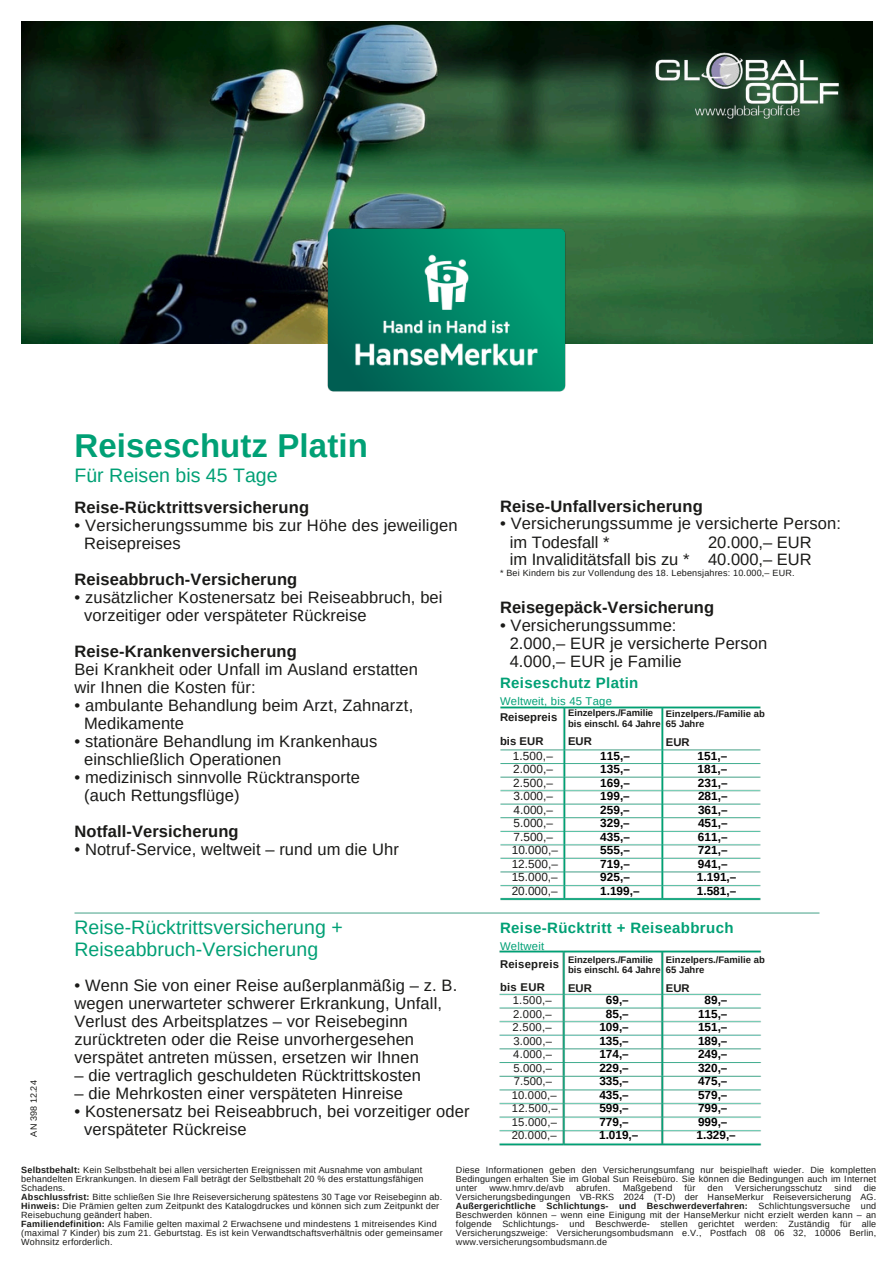
<style>
.page{position:relative;width:894px;height:1264px;background:#fff}
.page>*{position:absolute;margin:0;border:0;box-sizing:border-box;transform-origin:0 0}
.t1{font:700 33px "Arimo";letter-spacing:.005em;color:#00a075}
.t2{font:19.5px/22.5px "Arimo";letter-spacing:.005em;color:#00a075}
.t3{font:16.5px/18px "Arimo";letter-spacing:.005em;color:#1a1a18}
.t4{font:700 16.5px "Arimo";letter-spacing:.01em;color:#1a1a18}
.t5{font:700 15px "Arimo";letter-spacing:.025em;color:#00a075}
.t6{font:700 11.85px/13px "Arimo";color:#000}
.t7{font:11.85px/12.9px "Arimo";letter-spacing:.005em;color:#1a1a18}
.t8{font:11.25px/13.5px "Arimo";letter-spacing:.015em;color:#1a1a18}
.t9{font:700 11.25px/23.7px "Arimo";letter-spacing:.005em;color:#1a1a18}
.t10{font:11.25px "Arimo";letter-spacing:.02em;color:#00a075}
.t11{font:700 9.45px/10.2px "Arimo";color:#1a1a18}
.t12{font:9px/9px "Arimo";letter-spacing:.02em;color:#1a1a18;text-align:justify}
.s1{font-weight:700}
</style>
<div class="page">
<img style="left:21px;top:21px;width:851px;height:322px">
<img style="left:320px;top:222px;width:252px;height:170px">
<img style="left:499px;top:950px;width:263px;height:196px">
<img style="left:74px;top:706px;width:746px;height:208px">
<img style="left:648px;top:46px;width:197px;height:80px">
<p class="t12" style="left:29px;top:1136px;width:58px;rotate:-90deg">AN 398 12.24</p>
<h1 class="t1" style="left:74px;top:423px;width:295px">Reiseschutz Platin</h1>
<h2 class="t2" style="left:74px;top:464px;width:205px">Für Reisen bis 45 Tage</h2>
<h3 class="t4" style="left:74px;top:496px;width:236px">Reise-Rücktrittsversicherung</h3>
<h3 class="t3" style="left:84px;top:516px;width:375px;text-indent:-10px">• Versicherungssumme bis zur Höhe des jeweiligen<br>Reisepreises</h3>
<h3 class="t4" style="left:74px;top:568px;width:224px">Reiseabbruch-Versicherung</h3>
<h3 class="t3" style="left:84px;top:588px;width:360px;text-indent:-10px">• zusätzlicher Kostenersatz bei Reiseabbruch, bei vorzeitiger oder verspäteter Rückreise</h3>
<h3 class="t4" style="left:74px;top:640px;width:224px">Reise-Krankenversicherung</h3>
<h3 class="t3" style="left:74px;top:660px;width:345px">Bei Krankheit oder Unfall im Ausland erstatten wir Ihnen die Kosten für:</h3>
<h3 class="t3" style="left:84px;top:696px;width:330px;text-indent:-10px">• ambulante Behandlung beim Arzt, Zahnarzt,<br>Medikamente</h3>
<h3 class="t3" style="left:84px;top:732px;width:295px;text-indent:-10px">• stationäre Behandlung im Krankenhaus einschließlich Operationen</h3>
<h3 class="t3" style="left:84px;top:768px;width:277px;text-indent:-10px">• medizinisch sinnvolle Rücktransporte (auch Rettungsflüge)</h3>
<h3 class="t4" style="left:74px;top:820px;width:166px">Notfall-Versicherung</h3>
<h3 class="t3" style="left:74px;top:840px;width:326px">• Notruf-Service, weltweit – rund um die Uhr</h3>
<h2 class="t2" style="left:74px;top:915px;width:270px">Reise-Rücktrittsversicherung +<br>Reiseabbruch-Versicherung</h2>
<p class="t3" style="left:74px;top:976px;width:384px">• Wenn Sie von einer Reise außerplanmäßig – z. B. wegen unerwarteter schwerer Erkrankung, Unfall, Verlust des Arbeitsplatzes – vor Reisebeginn zurücktreten oder die Reise unvorhergesehen verspätet antreten müssen, ersetzen wir Ihnen</p>
<h3 class="t3" style="left:74px;top:1066px;width:348px">– die vertraglich geschuldeten Rücktrittskosten</h3>
<h3 class="t3" style="left:74px;top:1084px;width:330px">– die Mehrkosten einer verspäteten Hinreise</h3>
<h3 class="t3" style="left:84px;top:1102px;width:387px;text-indent:-10px">• Kostenersatz bei Reiseabbruch, bei vorzeitiger oder verspäteter Rückreise</h3>
<h3 class="t4" style="left:500px;top:495px;width:204px">Reise-Unfallversicherung</h3>
<h3 class="t3" style="left:509px;top:513px;width:333px;line-height:19px;text-indent:-10px">• Versicherungssumme je versicherte Person: im Todesfall *</h3>
<h3 class="t3" style="left:509px;top:550px;width:181px">im Invaliditätsfall bis zu *</h3>
<h3 class="t3" style="left:708px;top:534px;width:105px;line-height:16.8px">20.000,– EUR<br>40.000,– EUR</h3>
<p class="t12" style="left:500px;top:569px;width:296px">* Bei Kindern bis zur Vollendung des 18. Lebensjahres: 10.000,– EUR.</p>
<h3 class="t4" style="left:500px;top:595px;width:215px">Reisegepäck-Versicherung</h3>
<h3 class="t3" style="left:509px;top:616px;width:259px;text-indent:-10px">• Versicherungssumme:<br>2.000,– EUR je versicherte Person<br>4.000,– EUR je Familie</h3>
<h3 class="t5" style="left:500px;top:672px;width:140px">Reiseschutz Platin</h3>
<p class="t10" style="left:500px;top:694px;width:113px">Weltweit, bis 45 Tage</p>
<p class="t11" style="left:568px;top:708px;width:94px">Einzelpers./Familie bis einschl. 64 Jahre</p>
<p class="t9" style="left:568px;top:729px;width:25px">EUR</p>
<p class="t11" style="left:665px;top:708px;width:100px">Einzelpers./Familie ab<br>65 Jahre</p>
<p class="t9" style="left:665px;top:730px;width:25px">EUR</p>
<p class="t9" style="left:500px;top:704px;width:59px;line-height:24.3px">Reisepreis bis EUR</p>
<h3 class="t7" style="left:513px;top:749px;width:41px">1.500,–<br>2.000,–</h3>
<h3 class="t7" style="left:513px;top:776px;width:41px">2.500,–<br>3.000,–</h3>
<h3 class="t7" style="left:513px;top:803px;width:41px">4.000,–<br>5.000,–</h3>
<h3 class="t7" style="left:511px;top:830px;width:48px">7.500,–<br>10.000,–</h3>
<h3 class="t7" style="left:511px;top:857px;width:48px">12.500,–<br>15.000,–</h3>
<h3 class="t7" style="left:511px;top:884px;width:47px">20.000,–</h3>
<h3 class="t6" style="left:697px;top:749px;width:31px">151,–<br>181,–</h3>
<h3 class="t6" style="left:697px;top:776px;width:31px">231,–<br>281,–</h3>
<h3 class="t6" style="left:697px;top:803px;width:31px">361,–<br>451,–</h3>
<h3 class="t6" style="left:697px;top:830px;width:31px">611,–<br>721,–</h3>
<h3 class="t6" style="left:696px;top:857px;width:41px">941,–<br>1.191,–</h3>
<h3 class="t6" style="left:696px;top:885px;width:41px">1.581,–</h3>
<h3 class="t6" style="left:600px;top:749px;width:31px">115,–<br>135,–</h3>
<h3 class="t6" style="left:600px;top:776px;width:31px">169,–<br>199,–</h3>
<h3 class="t6" style="left:600px;top:803px;width:31px">259,–<br>329,–</h3>
<h3 class="t6" style="left:600px;top:830px;width:31px">435,–<br>555,–</h3>
<h3 class="t6" style="left:600px;top:857px;width:31px">719,–<br>925,–</h3>
<h3 class="t6" style="left:600px;top:885px;width:41px">1.199,–</h3>
<h3 class="t5" style="left:500px;top:917px;width:235px">Reise-Rücktritt + Reiseabbruch</h3>
<p class="t10" style="left:500px;top:938px;width:46px">Weltweit</p>
<p class="t9" style="left:500px;top:952px;width:61px">Reisepreis bis EUR</p>
<p class="t8" style="left:511px;top:993px;width:47px">1.500,–<br>2.000,–<br>2.500,–<br>3.000,–<br>4.000,–<br>5.000,–<br>7.500,–<br>10.000,–<br>12.500,–<br>15.000,–<br>20.000,–</p>
<p class="t11" style="left:568px;top:954px;width:94px">Einzelpers./Familie bis einschl. 64 Jahre</p>
<p class="t9" style="left:568px;top:976px;width:25px">EUR</p>
<p class="t11" style="left:665px;top:955px;width:100px">Einzelpers./Familie ab<br>65 Jahre</p>
<p class="t9" style="left:665px;top:976px;width:25px">EUR</p>
<h3 class="t6" style="left:605px;top:992px;width:24px;line-height:14.1px">69,–<br>85,–</h3>
<h3 class="t6" style="left:599px;top:1019px;width:31px;line-height:14.1px">109,–<br>135,–</h3>
<h3 class="t6" style="left:599px;top:1046px;width:31px;line-height:14.1px">174,–<br>229,–</h3>
<h3 class="t6" style="left:599px;top:1074px;width:31px;line-height:14.1px">335,–<br>435,–</h3>
<h3 class="t6" style="left:599px;top:1101px;width:31px;line-height:14.1px">599,–<br>779,–</h3>
<h3 class="t6" style="left:599px;top:1128px;width:41px">1.019,–</h3>
<h3 class="t6" style="left:697px;top:992px;width:31px;line-height:14.1px;text-align:center">89,–<br>115,–</h3>
<h3 class="t6" style="left:697px;top:1019px;width:31px;line-height:14.1px">151,–<br>189,–</h3>
<h3 class="t6" style="left:697px;top:1046px;width:31px;line-height:14.1px">249,–<br>320,–</h3>
<h3 class="t6" style="left:697px;top:1074px;width:31px;line-height:14.1px">475,–<br>579,–</h3>
<h3 class="t6" style="left:697px;top:1101px;width:31px;line-height:14.1px">799,–<br>999,–</h3>
<h3 class="t6" style="left:696px;top:1128px;width:41px">1.329,–</h3>
<p class="t12" style="left:21px;top:1165px;width:423px;text-align:left"><span class="s1">Selbstbehalt:</span> Kein Selbstbehalt bei allen versicherten Ereignissen mit Ausnahme von ambulant behandelten Erkrankungen. In diesem Fall beträgt der Selbstbehalt 20 % des erstattungsfähigen Schadens.<br><span class="s1">Abschlussfrist:</span> Bitte schließen Sie Ihre Reiseversicherung spätestens 30 Tage vor Reisebeginn ab.<br><span class="s1">Hinweis:</span> Die Prämien gelten zum Zeitpunkt des Katalogdruckes und können sich zum Zeitpunkt der Reisebuchung geändert haben.<br><span class="s1">Familiendefinition:</span> Als Familie gelten maximal 2 Erwachsene und mindestens 1 mitreisendes Kind (maximal 7 Kinder) bis zum 21. Geburtstag. Es ist kein Verwandtschaftsverhältnis oder gemeinsamer Wohnsitz erforderlich.</p>
<p class="t12" style="left:456px;top:1165px;width:422px">Diese Informationen geben den Versicherungsumfang nur beispielhaft wieder. Die kompletten Bedingungen erhalten Sie im Global Sun Reisebüro. Sie können die Bedingungen auch im Internet unter</p>
<p class="t12" style="left:456px;top:1183px;width:422px;text-indent:408px">die Versicherungsbedingungen VB-RKS 2024 (T-D) der HanseMerkur Reiseversicherung AG.<br><span class="s1">Außergerichtliche Schlichtungs- und Beschwerdeverfahren:</span> Schlichtungsversuche und Beschwerden können – wenn eine Einigung mit der HanseMerkur nicht erzielt werden kann – an folgende Schlichtungs- und Beschwerde- stellen gerichtet werden: Zuständig für alle Versicherungszweige: Versicherungsombudsmann e.V., Postfach 08 06 32, 10006 Berlin, www.versicherungsombudsmann.de</p>
<p class="t12" style="left:489px;top:1183px;width:76px">www.hmrv.de/avb</p>
<p class="t12" style="left:576px;top:1183px;width:36px">abrufen.</p>
<p class="t12" style="left:622px;top:1183px;width:51px">Maßgebend</p>
<p class="t12" style="left:684px;top:1183px;width:12px">für</p>
<p class="t12" style="left:707px;top:1183px;width:17px">den</p>
<p class="t12" style="left:735px;top:1183px;width:89px">Versicherungsschutz</p>
<p class="t12" style="left:834px;top:1183px;width:19px">sind</p>
</div>
